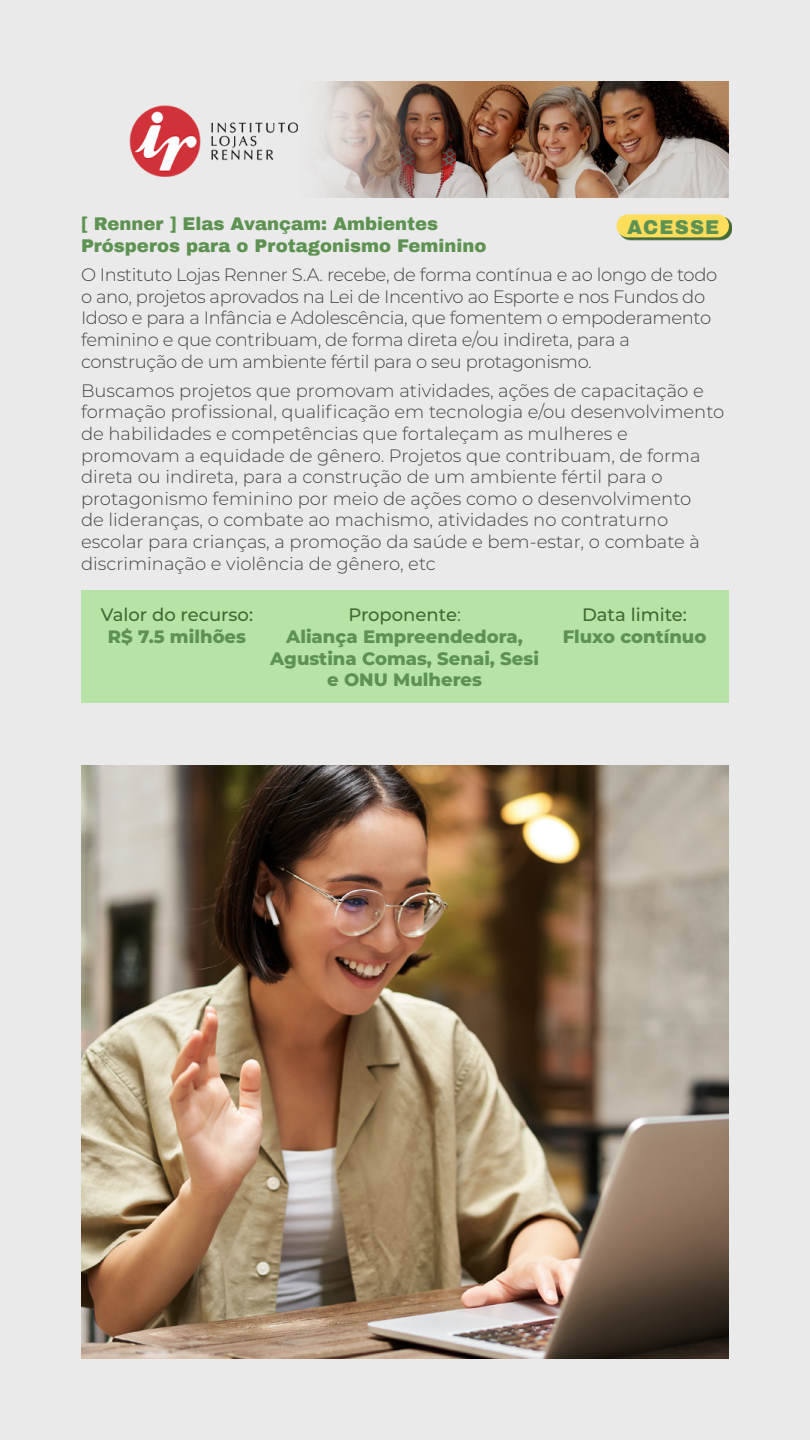
<style>
.page{position:relative;width:810px;height:1440px;background:#eaeaea}
.page>*{position:absolute;margin:0;border:0;box-sizing:border-box;transform-origin:0 0}
.t1{font:900 19.5px "Archivo";letter-spacing:.06em;color:#5e9252}
.t2{font:300 18px/21.6px "Montserrat";color:#444}
.t3{font:300 18px/21.6px "Montserrat";letter-spacing:-.02em;color:#444}
.t4{font:800 18px/21.6px "Montserrat";color:#5e9252;text-align:center}
.t5{font:900 18px/21.6px "Archivo";color:#5e9252}
.t6{font:500 18px "Montserrat";color:#426936}
.s1{font-weight:500;color:#426936}
.s2{font-weight:400;color:#426936}
</style>
<div class="page">
<img style="left:129px;top:81px;width:600px;height:116px">
<div style="left:81px;top:590px;width:648px;height:112px;background:#b5e4a5"></div>
<svg style="left:618px;top:217px;width:114px;height:23px"></svg>
<div style="left:617px;top:214px;width:112px;height:23px;background:#fedd5b;border-radius:11px"></div>
<img style="left:81px;top:765px;width:648px;height:594px">
<p class="t5" style="left:81px;top:213px;width:407px">[ Renner ] Elas Avançam: Ambientes<br>Prósperos para o Protagonismo Feminino</p>
<p class="t3" style="left:81px;top:264px;width:638px">O Instituto Lojas Renner S.A. recebe, de forma contínua e ao longo de todo o ano, projetos aprovados na Lei de Incentivo ao Esporte e nos Fundos do Idoso e para a Infância e Adolescência, que fomentem o empoderamento feminino e que contribuam, de forma direta e/ou indireta, para a construção de um ambiente fértil para o seu protagonismo.</p>
<p class="t2" style="left:81px;top:379px;width:645px">Buscamos projetos que promovam atividades, ações de capacitação e formação profissional, qualificação em tecnologia e/ou desenvolvimento de habilidades e competências que fortaleçam as mulheres e promovam a equidade de gênero. Projetos que contribuam, de forma direta ou indireta, para a construção de um ambiente fértil para o protagonismo feminino por meio de ações como o desenvolvimento<br>de lideranças, o combate ao machismo, atividades no contraturno escolar para crianças, a promoção da saúde e bem-estar, o combate à discriminação e violência de gênero, etc</p>
<p class="t6" style="left:101px;top:602px;width:154px">Valor do recurso:</p>
<p class="t4" style="left:108px;top:625px;width:140px">R$ 7.5 milhões</p>
<p class="t1" style="left:627px;top:216px;width:94px">ACESSE</p>
<p class="t4" style="left:270px;top:603px;width:270px"><span class="s1">Proponente</span><span class="s2">:<br></span>Aliança Empreendedora,<br>Agustina Comas, Senai, Sesi e ONU Mulheres</p>
<p class="t6" style="left:582px;top:602px;width:107px">Data limite:</p>
<p class="t4" style="left:563px;top:625px;width:145px">Fluxo contínuo</p>
</div>
